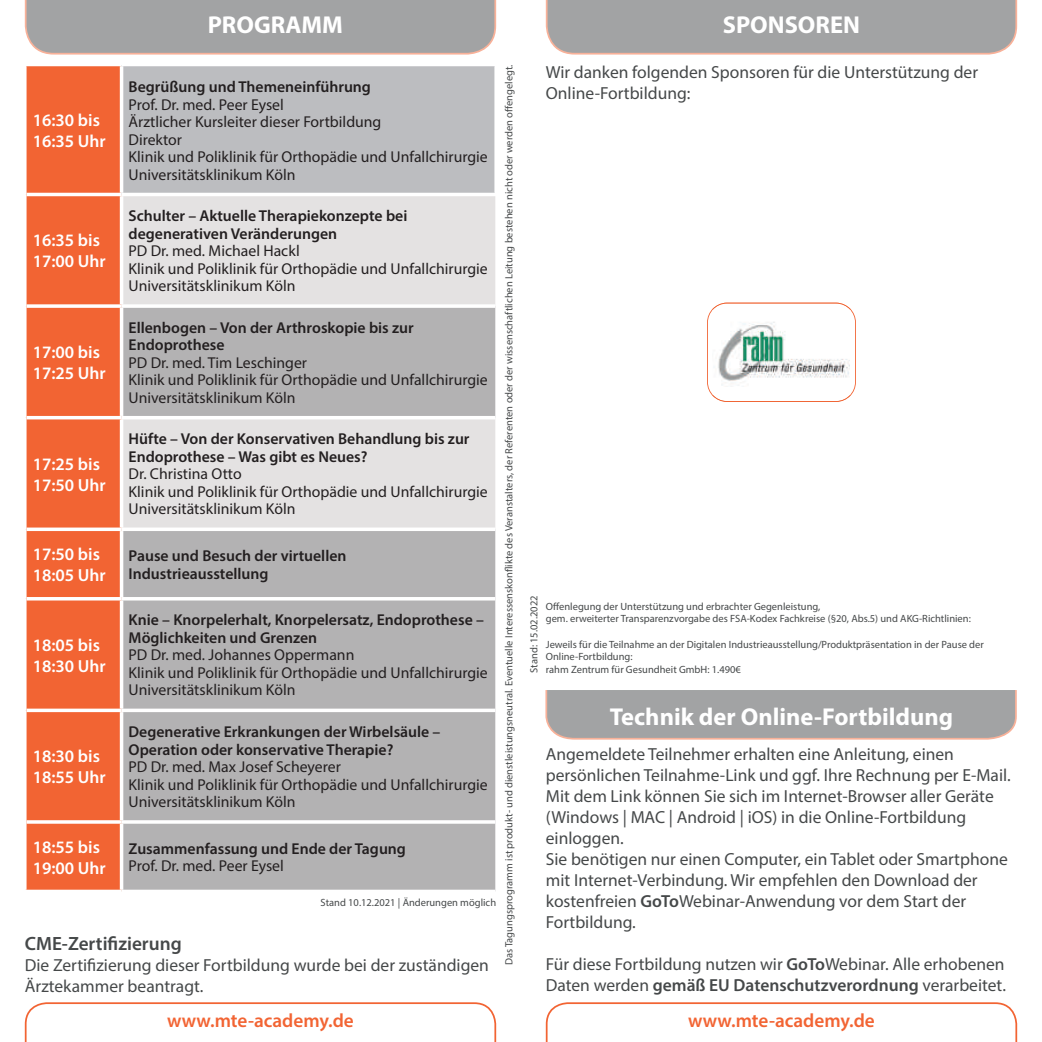
<style>
.page{position:relative;width:1042px;height:1042px;background:#fff}
.page>*{position:absolute;margin:0;border:0;box-sizing:border-box;transform-origin:0 0}
.t1{font:700 24.5px "Myriad Pro";color:#fff}
.t2{font:600 19.25px "Myriad Pro";color:#f26433}
.t3{font:600 19.25px "Myriad Pro";color:#454849}
.t4{font:17.5px/21px "Myriad Pro";color:#454849}
.t5{font:600 17.5px/21px "Myriad Pro";color:#fff}
.t6{font:15.75px/17.5px "Myriad Pro";color:#231f20}
.t7{font:600 15.75px/17.5px "Myriad Pro";color:#231f20}
.t8{font:10.5px/12.6px "Myriad Pro";color:#454849}
.s1{font-weight:600}
</style>
<div class="page">
<svg style="left:24px;top:1002px;width:473px;height:40px"></svg>
<svg style="left:545px;top:1002px;width:473px;height:40px"></svg>
<svg style="left:545px;top:0;width:473px;height:55px;background:#a7a5a5"></svg>
<svg style="left:24px;top:0;width:473px;height:55px;background:#a7a5a5"></svg>
<div style="left:26px;top:65px;width:96px;height:129px;background:#f26433"></div>
<div style="left:122px;top:65px;width:373px;height:129px;background:#bcbdc0"></div>
<div style="left:27px;top:196px;width:93px;height:693px;background:#f26433"></div>
<div style="left:123px;top:196px;width:372px;height:108px;background:#e4e2e2"></div>
<svg style="left:123px;top:308px;width:372px;height:581px;background:#bcbbbc"></svg>
<hr style="left:122px;top:64px;width:374px;height:2px;background:#fff">
<hr style="left:494px;top:66px;width:2px;height:127px;background:#fff">
<hr style="left:122px;top:193px;width:374px;height:3px;background:#fff">
<svg style="left:27px;top:304px;width:95px;height:4px"></svg>
<hr style="left:27px;top:416px;width:95px;height:3px;background:#fff">
<hr style="left:122px;top:416px;width:373px;height:3px;background:#fff">
<svg style="left:27px;top:527px;width:95px;height:4px"></svg>
<svg style="left:123px;top:527px;width:372px;height:4px"></svg>
<hr style="left:27px;top:597px;width:95px;height:3px;background:#fff">
<hr style="left:122px;top:597px;width:373px;height:3px;background:#fff">
<svg style="left:27px;top:708px;width:95px;height:4px"></svg>
<svg style="left:122px;top:708px;width:373px;height:4px"></svg>
<svg style="left:27px;top:820px;width:95px;height:4px"></svg>
<svg style="left:122px;top:820px;width:373px;height:4px"></svg>
<svg style="left:25px;top:889px;width:97px;height:3px"></svg>
<svg style="left:122px;top:889px;width:373px;height:1px"></svg>
<hr style="left:25px;top:66px;width:2px;height:128px;background:#fff">
<hr style="left:25px;top:64px;width:97px;height:2px;background:#fff">
<hr style="left:120px;top:66px;width:3px;height:127px;background:#fff">
<hr style="left:27px;top:193px;width:95px;height:3px;background:#fff">
<svg style="left:545px;top:690px;width:472px;height:50px;background:#a7a5a5"></svg>
<svg style="left:707px;top:308px;width:149px;height:88px"></svg>
<img style="left:712px;top:303px;width:138px;height:98px">
<h1 class="t1" style="left:208px;top:9px;width:137px">PROGRAMM</h1>
<h1 class="t1" style="left:723px;top:9px;width:139px">SPONSOREN</h1>
<p class="t8" style="left:502px;top:965px;width:902px;rotate:-90deg">Das Tagungsprogramm ist produkt- und dienstleistungsneutral. Eventuelle Interessenskonflikte des Veranstalters, der Referenten oder der wissenschaftlichen Leitung bestehen nicht oder werden offengelegt.</p>
<p class="t4" style="left:546px;top:61px;width:434px">Wir danken folgenden Sponsoren für die Unterstützung der<br>Online-Fortbildung:</p>
<p class="t7" style="left:129px;top:78px;width:244px">Begrüßung und Themeneinführung</p>
<p class="t6" style="left:129px;top:95px;width:361px">Prof. Dr. med. Peer Eysel<br>Ärztlicher Kursleiter dieser Fortbildung<br>Direktor<br>Klinik und Poliklinik für Orthopädie und Unfallchirurgie Universitätsklinikum Köln</p>
<p class="t5" style="left:33px;top:109px;width:75px">16:30 bis<br>16:35 Uhr</p>
<p class="t7" style="left:129px;top:207px;width:280px">Schulter – Aktuelle Therapiekonzepte bei degenerativen Veränderungen</p>
<p class="t6" style="left:129px;top:242px;width:361px">PD Dr. med. Michael Hackl<br>Klinik und Poliklinik für Orthopädie und Unfallchirurgie<br>Universitätsklinikum Köln</p>
<p class="t5" style="left:33px;top:229px;width:75px">16:35 bis<br>17:00 Uhr</p>
<p class="t7" style="left:129px;top:318px;width:287px">Ellenbogen – Von der Arthroskopie bis zur<br>Endoprothese</p>
<p class="t6" style="left:129px;top:353px;width:361px">PD Dr. med. Tim Leschinger<br>Klinik und Poliklinik für Orthopädie und Unfallchirurgie<br>Universitätsklinikum Köln</p>
<p class="t5" style="left:33px;top:341px;width:75px">17:00 bis<br>17:25 Uhr</p>
<p class="t7" style="left:129px;top:430px;width:342px">Hüfte – Von der Konservativen Behandlung bis zur<br>Endoprothese – Was gibt es Neues?</p>
<p class="t6" style="left:129px;top:465px;width:361px">Dr. Christina Otto<br>Klinik und Poliklinik für Orthopädie und Unfallchirurgie<br>Universitätsklinikum Köln</p>
<p class="t5" style="left:33px;top:453px;width:75px">17:25 bis<br>17:50 Uhr</p>
<p class="t5" style="left:33px;top:543px;width:75px">17:50 bis<br>18:05 Uhr</p>
<p class="t7" style="left:129px;top:547px;width:219px">Pause und Besuch der virtuellen<br>Industrieausstellung</p>
<p class="t8" style="left:527px;top:673px;width:79px;rotate:-90deg">Stand: 15.02.2022</p>
<p class="t8" style="left:546px;top:600px;width:427px">Offenlegung der Unterstützung und erbrachter Gegenleistung,<br>gem. erweiterter Transparenzvorgabe des FSA-Kodex Fachkreise (§20, Abs.5) und AKG-Richtlinien:</p>
<p class="t8" style="left:546px;top:637px;width:440px">Jeweils für die Teilnahme an der Digitalen Industrieausstellung/Produktpräsentation in der Pause der<br>Online-Fortbildung:<br>rahm Zentrum für Gesundheit GmbH: 1.490€</p>
<h1 class="t1" style="left:610px;top:701px;width:345px">Technik der Online-Fortbildung</h1>
<p class="t7" style="left:129px;top:611px;width:357px">Knie – Knorpelerhalt, Knorpelersatz, Endoprothese –<br>Möglichkeiten und Grenzen</p>
<p class="t6" style="left:129px;top:646px;width:361px">PD Dr. med. Johannes Oppermann<br>Klinik und Poliklinik für Orthopädie und Unfallchirurgie<br>Universitätsklinikum Köln</p>
<p class="t5" style="left:33px;top:634px;width:75px">18:05 bis<br>18:30 Uhr</p>
<p class="t7" style="left:129px;top:722px;width:313px">Degenerative Erkrankungen der Wirbelsäule –<br>Operation oder konservative Therapie?</p>
<p class="t6" style="left:129px;top:758px;width:361px">PD Dr. med. Max Josef Scheyerer<br>Klinik und Poliklinik für Orthopädie und Unfallchirurgie<br>Universitätsklinikum Köln</p>
<p class="t4" style="left:546px;top:743px;width:466px">Angemeldete Teilnehmer erhalten eine Anleitung, einen persönlichen Teilnahme-Link und ggf. Ihre Rechnung per E-Mail.<br>Mit dem Link können Sie sich im Internet-Browser aller Geräte (Windows | MAC | Android | iOS) in die Online-Fortbildung einloggen.<br>Sie benötigen nur einen Computer, ein Tablet oder Smartphone mit Internet-Verbindung. Wir empfehlen den Download der kostenfreien <span class="s1">GoTo</span>Webinar-Anwendung vor dem Start der Fortbildung.</p>
<p class="t4" style="left:546px;top:953px;width:462px">Für diese Fortbildung nutzen wir <span class="s1">GoTo</span>Webinar. Alle erhobenen<br>Daten werden <span class="s1">gemäß EU Datenschutzverordnung</span> verarbeitet.</p>
<p class="t5" style="left:33px;top:745px;width:75px">18:30 bis<br>18:55 Uhr</p>
<p class="t5" style="left:33px;top:836px;width:75px">18:55 bis<br>19:00 Uhr</p>
<p class="t7" style="left:129px;top:839px;width:279px">Zusammenfassung und Ende der Tagung</p>
<p class="t6" style="left:129px;top:857px;width:157px">Prof. Dr. med. Peer Eysel</p>
<p class="t8" style="left:321px;top:895px;width:177px">Stand 10.12.2021 | Änderungen möglich</p>
<p class="t3" style="left:25px;top:931px;width:158px">CME-Zertifizierung</p>
<p class="t4" style="left:25px;top:954px;width:466px">Die Zertifizierung dieser Fortbildung wurde bei der zuständigen<br>Ärztekammer beantragt.</p>
<p class="t2" style="left:167px;top:1008px;width:188px">www.mte-academy.de</p>
<p class="t2" style="left:688px;top:1008px;width:188px">www.mte-academy.de</p>
</div>
